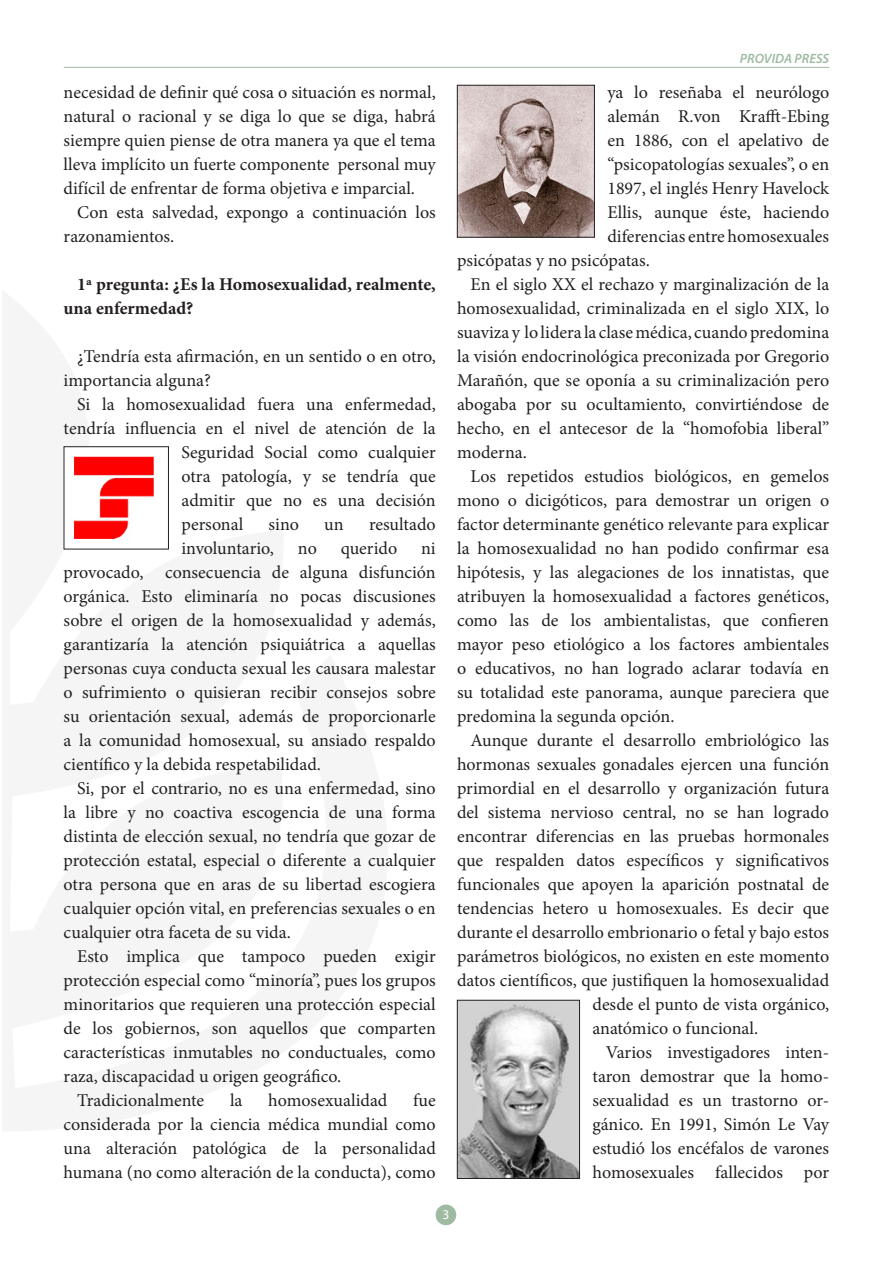
<style>
.page{position:relative;width:893px;height:1263px;background:#fff}
.page>*{position:absolute;margin:0;border:0;box-sizing:border-box;transform-origin:0 0}
.t1{font:18px/24px "Minion Pro";color:#231f20;text-align:justify}
.t2{font:700 18px/24px "Minion Pro";color:#231f20}
.t3{font:italic 600 13.5px "Myriad Pro";color:#9ebba2}
.t4{font:13.5px "Myriad Pro";color:#fff}
</style>
<div class="page">
<div style="left:436px;top:1204px;width:20px;height:21px;background:#9ebba2;border-radius:50%"></div>
<hr style="left:64px;top:67px;width:765px;height:1px;background:#9ebba2">
<img style="left:459px;top:87px;width:134px;height:148px">
<div style="left:457px;top:85px;width:138px;height:152px;border:1px solid #231f20"></div>
<img style="left:459px;top:1002px;width:119px;height:175px">
<div style="left:457px;top:1000px;width:123px;height:179px;border:1px solid #231f20"></div>
<img style="left:74px;top:456px;width:80px;height:83px">
<div style="left:64px;top:446px;width:105px;height:103px;border:1px solid #231f20"></div>
<p class="t1" style="left:64px;top:80px;width:374px">necesidad de definir qué cosa o situación es normal, natural o racional y se diga lo que se diga, habrá siempre quien piense de otra manera ya que el tema lleva implícito un fuerte componente personal muy difícil de enfrentar de forma objetiva e imparcial.</p>
<p class="t1" style="left:64px;top:200px;width:374px;text-indent:14px">Con esta salvedad, expongo a continuación los razonamientos.</p>
<p class="t2" style="left:64px;top:272px;width:374px;text-indent:14px">1ª pregunta: ¿Es la Homosexualidad, realmente, una enfermedad?</p>
<p class="t1" style="left:64px;top:344px;width:374px;text-indent:14px">¿Tendría esta afirmación, en un sentido o en otro, importancia alguna?</p>
<p class="t1" style="left:77px;top:392px;width:360px">Si la homosexualidad fuera una enfermedad,</p>
<p class="t1" style="left:64px;top:416px;width:374px">tendría influencia en el nivel de atención de la</p>
<p class="t1" style="left:181px;top:440px;width:256px">Seguridad Social como cualquier</p>
<p class="t1" style="left:181px;top:464px;width:256px">otra patología, y se tendría que</p>
<p class="t1" style="left:181px;top:488px;width:256px">admitir que no es una decisión</p>
<p class="t1" style="left:181px;top:512px;width:63px">personal</p>
<p class="t1" style="left:269px;top:512px;width:32px">sino</p>
<p class="t1" style="left:324px;top:512px;width:21px">un</p>
<p class="t1" style="left:369px;top:512px;width:68px">resultado</p>
<p class="t1" style="left:181px;top:536px;width:94px">involuntario,</p>
<p class="t1" style="left:298px;top:536px;width:20px">no</p>
<p class="t1" style="left:341px;top:536px;width:58px">querido</p>
<p class="t1" style="left:64px;top:536px;width:374px;text-indent:357px">ni provocado, consecuencia de alguna disfunción orgánica. Esto eliminaría no pocas discusiones sobre el origen de la homosexualidad y además, garantizaría la atención psiquiátrica a aquellas personas cuya conducta sexual les causara malestar o sufrimiento o quisieran recibir consejos sobre su orientación sexual, además de proporcionarle a la comunidad homosexual, su ansiado respaldo científico y la debida respetabilidad.</p>
<p class="t1" style="left:64px;top:776px;width:374px;text-indent:14px">Si, por el contrario, no es una enfermedad, sino la libre y no coactiva escogencia de una forma distinta de elección sexual, no tendría que gozar de protección estatal, especial o diferente a cualquier otra persona que en aras de su libertad escogiera cualquier opción vital, en preferencias sexuales o en cualquier otra faceta de su vida.</p>
<p class="t1" style="left:64px;top:944px;width:374px;text-indent:14px">Esto implica que tampoco pueden exigir protección especial como “minoría”, pues los grupos minoritarios que requieren una protección especial de los gobiernos, son aquellos que comparten características inmutables no conductuales, como raza, discapacidad u origen geográfico.</p>
<p class="t1" style="left:77px;top:1088px;width:129px">Tradicionalmente</p>
<p class="t1" style="left:230px;top:1088px;width:14px">la</p>
<p class="t1" style="left:268px;top:1088px;width:121px">homosexualidad</p>
<p class="t1" style="left:64px;top:1088px;width:374px;text-indent:349px">fue considerada por la ciencia médica mundial como una alteración patológica de la personalidad humana (no como alteración de la conducta), como</p>
<p class="t3" style="left:740px;top:50px;width:91px">PROVIDA PRESS</p>
<p class="t1" style="left:607px;top:80px;width:223px">ya lo reseñaba el neurólogo</p>
<p class="t1" style="left:607px;top:104px;width:223px">alemán R.von Krafft-Ebing</p>
<p class="t1" style="left:607px;top:128px;width:223px">en 1886, con el apelativo de</p>
<p class="t1" style="left:607px;top:152px;width:223px">“psicopatologías sexuales”, o en</p>
<p class="t1" style="left:607px;top:176px;width:223px">1897, el inglés Henry Havelock</p>
<p class="t1" style="left:607px;top:200px;width:223px">Ellis, aunque éste, haciendo</p>
<p class="t1" style="left:607px;top:224px;width:223px">diferencias entre homosexuales</p>
<p class="t1" style="left:457px;top:248px;width:194px">psicópatas y no psicópatas.</p>
<p class="t1" style="left:457px;top:272px;width:374px;text-indent:14px">En el siglo XX el rechazo y marginalización de la homosexualidad, criminalizada en el siglo XIX, lo suaviza y lo lidera la clase médica, cuando predomina la visión endocrinológica preconizada por Gregorio Marañón, que se oponía a su criminalización pero abogaba por su ocultamiento, convirtiéndose de hecho, en el antecesor de la “homofobia liberal” moderna.</p>
<p class="t1" style="left:457px;top:464px;width:374px;text-indent:14px">Los repetidos estudios biológicos, en gemelos mono o dicigóticos, para demostrar un origen o factor determinante genético relevante para explicar la homosexualidad no han podido confirmar esa hipótesis, y las alegaciones de los innatistas, que atribuyen la homosexualidad a factores genéticos, como las de los ambientalistas, que confieren mayor peso etiológico a los factores ambientales o educativos, no han logrado aclarar todavía en su totalidad este panorama, aunque pareciera que predomina la segunda opción.</p>
<p class="t1" style="left:471px;top:728px;width:360px">Aunque durante el desarrollo embriológico las</p>
<p class="t1" style="left:457px;top:752px;width:374px">hormonas sexuales gonadales ejercen una función</p>
<p class="t1" style="left:457px;top:776px;width:374px">primordial en el desarrollo y organización futura</p>
<p class="t1" style="left:457px;top:800px;width:374px">del sistema nervioso central, no se han logrado</p>
<p class="t1" style="left:457px;top:824px;width:374px">encontrar diferencias en las pruebas hormonales</p>
<p class="t1" style="left:457px;top:848px;width:374px">que respalden datos específicos y significativos</p>
<p class="t1" style="left:457px;top:872px;width:374px">funcionales que apoyen la aparición postnatal de</p>
<p class="t1" style="left:457px;top:896px;width:374px">tendencias hetero u homosexuales. Es decir que</p>
<p class="t1" style="left:457px;top:920px;width:374px">durante el desarrollo embrionario o fetal y bajo estos</p>
<p class="t1" style="left:457px;top:944px;width:374px">parámetros biológicos, no existen en este momento</p>
<p class="t1" style="left:457px;top:968px;width:374px">datos científicos, que justifiquen la homosexualidad</p>
<p class="t1" style="left:592px;top:992px;width:238px">desde el punto de vista orgánico,</p>
<p class="t1" style="left:592px;top:1016px;width:167px">anatómico o funcional.</p>
<p class="t1" style="left:592px;top:1040px;width:238px;text-indent:14px">Varios investigadores inten&shy;taron demostrar que la homo&shy;sexualidad es un trastorno or&shy;gánico. En 1991, Simón Le Vay estudió los encéfalos de varones homosexuales fallecidos por</p>
<p class="t4" style="left:442px;top:1206px;width:8px">3</p>
</div>
